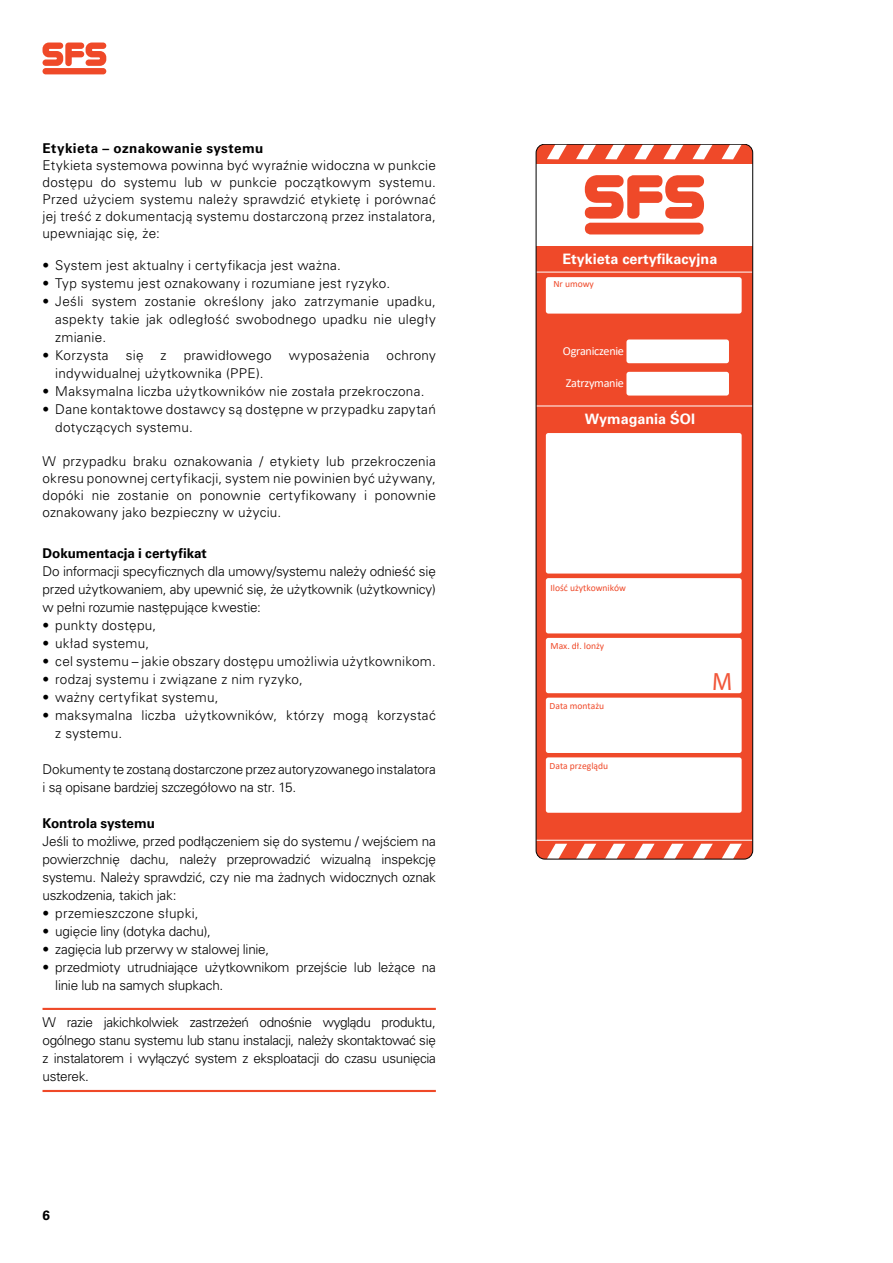
<style>
.page{position:relative;width:893px;height:1263px;background:#fff}
.page>*{position:absolute;margin:0;border:0;box-sizing:border-box;transform-origin:0 0}
.t1{font:700 25.05px "Univers";color:#f15639}
.t2{font:700 14.4px "Univers LTCYR 65";color:#fff}
.t3{font:300 13.5px/18px "Univers LTCYR 45";letter-spacing:.015em;color:#000;text-align:justify}
.t4{font:300 13.5px/18px "Univers LTCYR 45";letter-spacing:-.015em;color:#000}
.t5{font:700 13.5px "Univers LTCYR 65";letter-spacing:.005em;color:#000}
.t6{font:700 13.5px "Univers LTCYR 65";letter-spacing:.03em;color:#000}
.t7{font:12.15px "Calibri";letter-spacing:-.025em;color:#fff}
.t8{font:9.6px "Calibri";color:#ef4929}
</style>
<div class="page">
<svg style="left:43px;top:43px;width:63px;height:23px"></svg>
<div style="left:43px;top:68px;width:63px;height:6px;background:#ef4928;border-radius:3px"></div>
<hr style="left:43px;top:1008px;width:393px;height:2px;background:#ef4928">
<hr style="left:43px;top:1090px;width:393px;height:2px;background:#ef4928">
<div style="left:536px;top:144px;width:217px;height:715px;background:#ef4929;border-radius:9px"></div>
<div style="left:536px;top:164px;width:217px;height:82px;background:#fff"></div>
<svg style="left:722px;top:146px;width:19px;height:13px"></svg>
<svg style="left:692px;top:146px;width:20px;height:13px"></svg>
<svg style="left:663px;top:146px;width:20px;height:13px"></svg>
<svg style="left:634px;top:146px;width:20px;height:13px"></svg>
<svg style="left:605px;top:146px;width:20px;height:13px"></svg>
<svg style="left:576px;top:146px;width:19px;height:13px"></svg>
<svg style="left:547px;top:146px;width:19px;height:13px"></svg>
<svg style="left:722px;top:844px;width:20px;height:13px"></svg>
<svg style="left:693px;top:844px;width:20px;height:13px"></svg>
<svg style="left:664px;top:844px;width:20px;height:13px"></svg>
<svg style="left:635px;top:844px;width:19px;height:13px"></svg>
<svg style="left:606px;top:844px;width:19px;height:13px"></svg>
<svg style="left:577px;top:844px;width:19px;height:13px"></svg>
<svg style="left:548px;top:844px;width:19px;height:13px"></svg>
<hr style="left:536px;top:840px;width:217px;height:1px;background:#fff">
<hr style="left:536px;top:272px;width:217px;height:1px;background:#fff">
<div style="left:546px;top:277px;width:196px;height:37px;background:#fff;border-radius:3px"></div>
<div style="left:626px;top:339px;width:103px;height:24px;background:#fff;border-radius:3px"></div>
<div style="left:626px;top:372px;width:103px;height:24px;background:#fff;border-radius:3px"></div>
<hr style="left:536px;top:406px;width:217px;height:1px;background:#fff">
<div style="left:546px;top:433px;width:196px;height:140px;background:#fff;border-radius:2px"></div>
<div style="left:546px;top:578px;width:196px;height:55px;background:#fff;border-radius:2px"></div>
<div style="left:546px;top:638px;width:196px;height:55px;background:#fff;border-radius:2px"></div>
<div style="left:546px;top:698px;width:196px;height:55px;background:#fff;border-radius:2px"></div>
<div style="left:546px;top:757px;width:196px;height:56px;background:#fff;border-radius:2px"></div>
<svg style="left:585px;top:175px;width:119px;height:59px"></svg>
<div style="left:536px;top:144px;width:217px;height:715px;border:1px solid #000;border-radius:9px"></div>
<p class="t6" style="left:43px;top:139px;width:223px">Etykieta – oznakowanie systemu</p>
<p class="t3" style="left:43px;top:157px;width:395px;line-height:17px">Etykieta systemowa powinna być wyraźnie widoczna w punkcie dostępu do systemu lub w punkcie początkowym systemu.<br>Przed użyciem systemu należy sprawdzić etykietę i porównać jej treść z dokumentacją systemu dostarczoną przez instalatora, upewniając się, że:</p>
<p class="t3" style="left:43px;top:256px;width:300px">• System jest aktualny i certyfikacja jest ważna.</p>
<p class="t3" style="left:43px;top:274px;width:349px">• Typ systemu jest oznakowany i rozumiane jest ryzyko.</p>
<p class="t3" style="left:55px;top:292px;width:382px;text-indent:-13px">• Jeśli system zostanie określony jako zatrzymanie upadku, aspekty takie jak odległość swobodnego upadku nie uległy zmianie.</p>
<p class="t3" style="left:43px;top:346px;width:68px">• Korzysta</p>
<p class="t3" style="left:126px;top:346px;width:19px">się</p>
<p class="t3" style="left:161px;top:346px;width:7px">z</p>
<p class="t3" style="left:184px;top:346px;width:89px">prawidłowego</p>
<p class="t3" style="left:289px;top:346px;width:82px">wyposażenia</p>
<p class="t3" style="left:387px;top:346px;width:51px">ochrony</p>
<p class="t3" style="left:55px;top:364px;width:210px">indywidualnej użytkownika (PPE).</p>
<p class="t3" style="left:43px;top:382px;width:383px">• Maksymalna liczba użytkowników nie została przekroczona.</p>
<p class="t3" style="left:55px;top:400px;width:382px;text-indent:-13px">• Dane kontaktowe dostawcy są dostępne w przypadku zapytań dotyczących systemu.</p>
<p class="t3" style="left:43px;top:452px;width:395px;line-height:17px">W przypadku braku oznakowania / etykiety lub przekroczenia okresu ponownej certyfikacji, system nie powinien być używany, dopóki nie zostanie on ponownie certyfikowany i ponownie oznakowany jako bezpieczny w użyciu.</p>
<p class="t5" style="left:43px;top:544px;width:166px">Dokumentacja i certyfikat</p>
<p class="t3" style="left:43px;top:562px;width:395px">Do informacji specyficznych dla umowy/systemu należy odnieść się przed użytkowaniem, aby upewnić się, że użytkownik (użytkownicy) w pełni rozumie następujące kwestie:</p>
<p class="t3" style="left:43px;top:616px;width:115px">• punkty dostępu,</p>
<p class="t3" style="left:43px;top:634px;width:108px">• układ systemu,</p>
<p class="t3" style="left:43px;top:652px;width:395px">• cel systemu – jakie obszary dostępu umożliwia użytkownikom.</p>
<p class="t3" style="left:43px;top:670px;width:262px">• rodzaj systemu i związane z nim ryzyko,</p>
<p class="t3" style="left:43px;top:688px;width:178px">• ważny certyfikat systemu,</p>
<p class="t3" style="left:55px;top:706px;width:382px;text-indent:-13px">• maksymalna liczba użytkowników, którzy mogą korzystać z systemu.</p>
<p class="t4" style="left:43px;top:760px;width:395px">Dokumenty te zostaną dostarczone przez autoryzowanego instalatora i są opisane bardziej szczegółowo na str. 15.</p>
<p class="t5" style="left:43px;top:814px;width:114px">Kontrola systemu</p>
<p class="t3" style="left:43px;top:832px;width:395px">Jeśli to możliwe, przed podłączeniem się do systemu / wejściem na powierzchnię dachu, należy przeprowadzić wizualną inspekcję systemu. Należy sprawdzić, czy nie ma żadnych widocznych oznak uszkodzenia, takich jak:</p>
<p class="t3" style="left:43px;top:904px;width:158px">• przemieszczone słupki,</p>
<p class="t4" style="left:43px;top:922px;width:170px">• ugięcie liny (dotyka dachu),</p>
<p class="t4" style="left:43px;top:940px;width:228px">• zagięcia lub przerwy w stalowej linie,</p>
<p class="t4" style="left:55px;top:958px;width:382px;text-indent:-13px">• przedmioty utrudniające użytkownikom przejście lub leżące na linie lub na samych słupkach.</p>
<p class="t3" style="left:43px;top:1013px;width:395px">W razie jakichkolwiek zastrzeżeń odnośnie wyglądu produktu, ogólnego stanu systemu lub stanu instalacji, należy skontaktować się z instalatorem i wyłączyć system z eksploatacji do czasu usunięcia usterek.</p>
<p class="t5" style="left:43px;top:1206px;width:9px">6</p>
<p class="t2" style="left:562px;top:249px;width:156px">Etykieta certyfikacyjna</p>
<p class="t8" style="left:553px;top:277px;width:42px">Nr umowy</p>
<p class="t7" style="left:563px;top:342px;width:63px">Ograniczenie</p>
<p class="t7" style="left:566px;top:374px;width:60px">Zatrzymanie</p>
<p class="t2" style="left:585px;top:408px;width:112px">Wymagania ŚOI</p>
<p class="t8" style="left:550px;top:581px;width:77px">Ilość użytkowników</p>
<p class="t8" style="left:550px;top:640px;width:55px">Max. dł. lonży</p>
<p class="t8" style="left:550px;top:699px;width:56px">Data montażu</p>
<p class="t8" style="left:550px;top:759px;width:60px">Data przeglądu</p>
<h1 class="t1" style="left:712px;top:666px;width:22px">M</h1>
</div>
